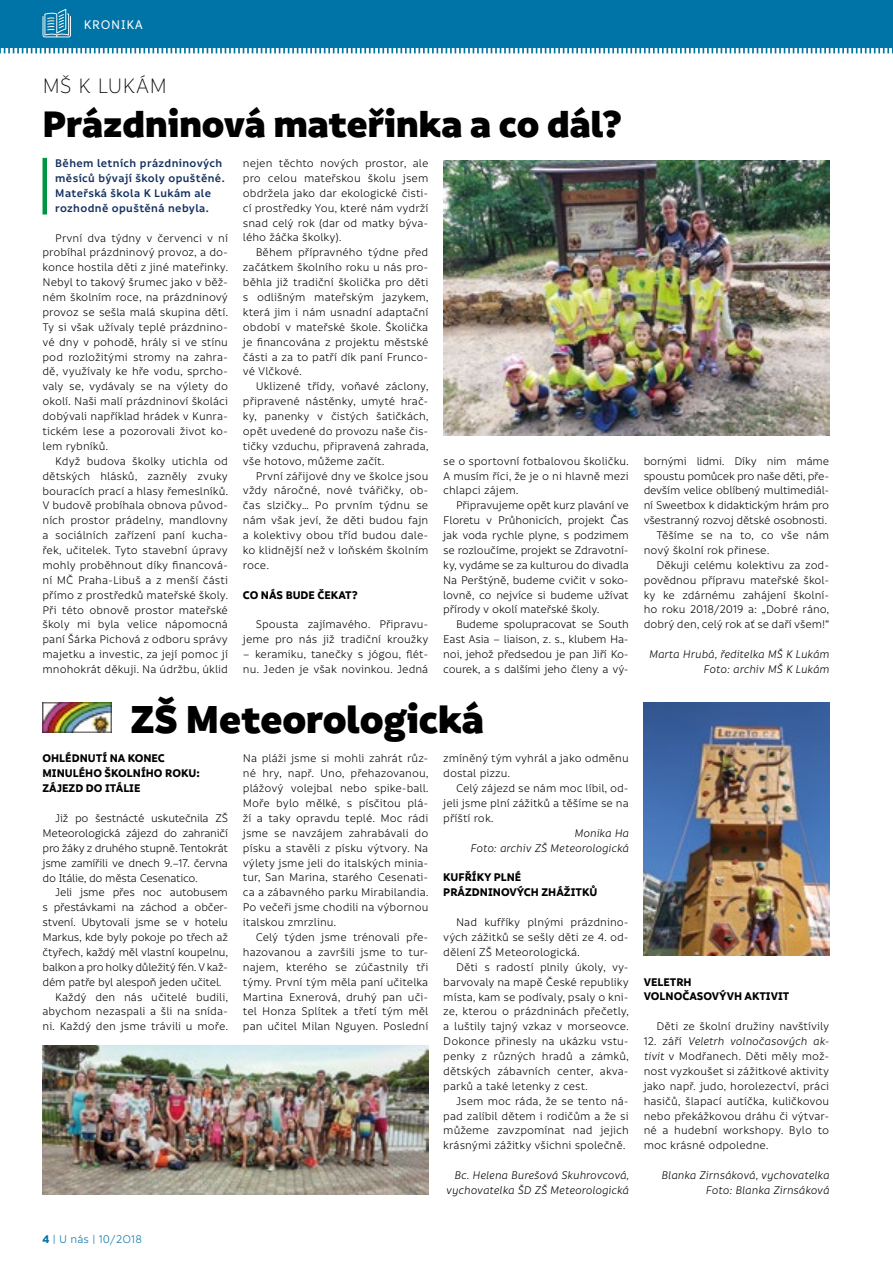
<style>
.page{position:relative;width:893px;height:1263px;background:#fff}
.page>*{position:absolute;margin:0;border:0;box-sizing:border-box;transform-origin:0 0}
.t1{font:900 42px "Informative";letter-spacing:-.005em;color:#000}
.t2{font:900 39.75px "Informative";color:#000}
.t3{font:300 22.5px "Informative";letter-spacing:-.01em;color:#000}
.t4{font:500 13.5px "Informative";letter-spacing:.05em;color:#fff}
.t5{font:12px/14.9px "Informative";color:#000;text-align:justify}
.t6{font:12px "Informative";letter-spacing:-.02em;color:#000}
.t7{font:italic 12px/14.9px "Informative";color:#000;text-align:right}
.t8{font:700 12px/14.9px "Informative";color:#000}
.t9{font:600 12px/14.9px "Informative";letter-spacing:.03em;color:#132f5e}
.t10{font:12px "Informative";letter-spacing:.015em;color:#0074a6}
.s1{font-style:italic}
.s2{font-weight:700}
</style>
<div class="page">
<div style="left:0;top:0;width:893px;height:48px;background:#0074a6"></div>
<svg style="left:43px;top:9px;width:28px;height:28px"></svg>
<svg style="left:0;top:48px;width:893px;height:6px"></svg>
<hr style="left:43px;top:158px;width:4px;height:56px;background:#009641">
<img style="left:443px;top:161px;width:386px;height:274px">
<img style="left:43px;top:703px;width:69px;height:30px">
<img style="left:43px;top:1045px;width:385px;height:149px">
<img style="left:644px;top:703px;width:185px;height:253px">
<p class="t4" style="left:84px;top:18px;width:61px">KRONIKA</p>
<h3 class="t3" style="left:43px;top:74px;width:126px">MŠ K LUKÁM</h3>
<h2 class="t2" style="left:43px;top:101px;width:581px">Prázdninová mateřinka a co dál?</h2>
<p class="t9" style="left:55px;top:156px;width:171px">Během letních prázdninových měsíců bývají školy opuštěné.<br>Mateřská škola K Lukám ale rozhodně opuštěná nebyla.</p>
<p class="t5" style="left:43px;top:231px;width:187px;text-indent:13px">První dva týdny v červenci v ní probíhal prázdninový provoz, a do&shy;konce hostila děti z jiné mateřinky.<br>Nebyl to takový šrumec jako v běž&shy;ném školním roce, na prázdninový provoz se sešla malá skupina dětí.<br>Ty si však užívaly teplé prázdnino&shy;vé dny v pohodě, hrály si ve stínu pod rozložitými stromy na zahra&shy;dě, využívaly ke hře vodu, sprcho&shy;valy se, vydávaly se na výlety do okolí. Naši malí prázdninoví školáci dobývali například hrádek v Kunra&shy;tickém lese a pozorovali život ko&shy;lem rybníků.</p>
<p class="t5" style="left:43px;top:454px;width:187px;text-indent:13px">Když budova školky utichla od dětských hlásků, zazněly zvuky bouracích prací a hlasy řemeslníků.<br>V budově probíhala obnova původ&shy;ních prostor prádelny, mandlovny a sociálních zařízení paní kucha&shy;řek, učitelek. Tyto stavební úpravy mohly proběhnout díky financová&shy;ní MČ Praha-Libuš a z menší části přímo z prostředků mateřské školy.<br>Při této obnově prostor mateřské školy mi byla velice nápomocná paní Šárka Pichová z odboru správy majetku a investic, za její pomoc jí mnohokrát děkuji. Na údržbu, úklid</p>
<p class="t5" style="left:243px;top:156px;width:187px">nejen těchto nových prostor, ale pro celou mateřskou školu jsem obdržela jako dar ekologické čisti&shy;cí prostředky You, které nám vydrží snad celý rok (dar od matky býva&shy;lého žáčka školky).</p>
<p class="t5" style="left:243px;top:245px;width:187px;text-indent:13px">Během přípravného týdne před začátkem školního roku u nás pro&shy;běhla již tradiční školička pro děti s odlišným mateřským jazykem, která jim i nám usnadní adaptační období v mateřské škole. Školička je financována z projektu městské části a za to patří dík paní Frunco&shy;vé Vlčkové.</p>
<p class="t5" style="left:243px;top:379px;width:187px;text-indent:13px">Uklizené třídy, voňavé záclony, připravené nástěnky, umyté hrač&shy;ky, panenky v čistých šatičkách, opět uvedené do provozu naše čis&shy;tičky vzduchu, připravená zahrada, vše hotovo, můžeme začít.</p>
<p class="t5" style="left:243px;top:469px;width:187px;text-indent:13px">První zářijové dny ve školce jsou vždy náročné, nové tvářičky, ob&shy;čas slzičky… Po prvním týdnu se nám však jeví, že děti budou fajn a kolektivy obou tříd budou dale&shy;ko klidnější než v loňském školním roce.</p>
<p class="t8" style="left:243px;top:588px;width:116px">CO NÁS BUDE ČEKAT?</p>
<p class="t5" style="left:243px;top:617px;width:187px;text-align:right">Spousta zajímavého. Připravu&shy;jeme pro nás již tradiční kroužky</p>
<p class="t5" style="left:243px;top:647px;width:187px">– keramiku, tanečky s jógou, flét&shy;nu. Jeden je však novinkou. Jedná</p>
<p class="t5" style="left:443px;top:454px;width:187px">se o sportovní fotbalovou školičku.<br>A musím říci, že je o ni hlavně mezi chlapci zájem.</p>
<p class="t5" style="left:443px;top:498px;width:187px;text-indent:13px">Připravujeme opět kurz plavání ve Floretu v Průhonicích, projekt Čas jak voda rychle plyne, s podzimem se rozloučíme, projekt se Zdravotní&shy;ky, vydáme se za kulturou do divadla Na Perštýně, budeme cvičit v soko&shy;lovně, co nejvíce si budeme užívat přírody v okolí mateřské školy.</p>
<p class="t5" style="left:443px;top:617px;width:187px;text-indent:13px">Budeme spolupracovat se South East Asia – liaison, z. s., klubem Ha&shy;noi, jehož předsedou je pan Jiří Ko&shy;courek, a s dalšími jeho členy a vý-</p>
<h1 class="t1" style="left:130px;top:694px;width:355px">ZŠ Meteorologická</h1>
<p class="t8" style="left:43px;top:751px;width:159px">OHLÉDNUTÍ NA KONEC<br>MINULÉHO ŠKOLNÍHO ROKU:<br>ZÁJEZD DO ITÁLIE</p>
<p class="t5" style="left:43px;top:811px;width:187px;text-indent:13px">Již po šestnácté uskutečnila ZŠ Meteorologická zájezd do zahraničí pro žáky z druhého stupně. Tentokrát jsme zamířili ve dnech 9.−17. června do Itálie, do města Cesenatico.</p>
<p class="t6" style="left:55px;top:886px;width:174px">Jeli jsme přes noc autobusem</p>
<p class="t6" style="left:43px;top:901px;width:187px">s přestávkami na záchod a občer-</p>
<p class="t6" style="left:43px;top:916px;width:187px">stvení. Ubytovali jsme se v hotelu</p>
<p class="t6" style="left:43px;top:931px;width:187px">Markus, kde byly pokoje po třech až</p>
<p class="t6" style="left:43px;top:946px;width:187px">čtyřech, každý měl vlastní koupelnu,</p>
<p class="t6" style="left:43px;top:961px;width:187px">balkon a pro holky důležitý fén. Vkaž-</p>
<p class="t6" style="left:43px;top:976px;width:181px">dém patře byl alespoň jeden učitel.</p>
<p class="t5" style="left:55px;top:989px;width:175px">Každý den nás učitelé budili,</p>
<p class="t5" style="left:43px;top:1004px;width:187px">abychom nezaspali a šli na snída-</p>
<p class="t5" style="left:43px;top:1019px;width:187px">ni. Každý den jsme trávili u moře.</p>
<p class="t5" style="left:243px;top:751px;width:187px">Na pláži jsme si mohli zahrát růz&shy;né hry, např. Uno, přehazovanou, plážový volejbal nebo spike-ball.<br>Moře bylo mělké, s písčitou plá&shy;ží a taky opravdu teplé. Moc rádi jsme se navzájem zahrabávali do písku a stavěli z písku výtvory. Na výlety jsme jeli do italských minia&shy;tur, San Marina, starého Cesenati&shy;ca a zábavného parku Mirabilandia.<br>Po večeři jsme chodili na výbornou italskou zmrzlinu.</p>
<p class="t5" style="left:243px;top:930px;width:187px;text-indent:13px">Celý týden jsme trénovali pře&shy;hazovanou a završili jsme to tur&shy;najem, kterého se zúčastnily tři týmy. První tým měla paní učitelka Martina Exnerová, druhý pan uči&shy;tel Honza Splítek a třetí tým měl pan učitel Milan Nguyen. Poslední</p>
<p class="t5" style="left:443px;top:751px;width:187px">zmíněný tým vyhrál a jako odměnu dostal pizzu.</p>
<p class="t5" style="left:443px;top:781px;width:187px;text-indent:13px">Celý zájezd se nám moc líbil, od&shy;jeli jsme plní zážitků a těšíme se na příští rok.</p>
<p class="t7" style="left:470px;top:826px;width:160px">Monika Ha<br>Foto: archiv ZŠ Meteorologická</p>
<p class="t8" style="left:443px;top:870px;width:156px">KUFŘÍKY PLNÉ<br>PRÁZDNINOVÝCH ZHÁŽITKŮ</p>
<p class="t5" style="left:443px;top:915px;width:187px;text-indent:13px">Nad kufříky plnými prázdnino&shy;vých zážitků se sešly děti ze 4. od&shy;dělení ZŠ Meteorologická.</p>
<p class="t5" style="left:443px;top:960px;width:187px;text-indent:13px">Děti s radostí plnily úkoly, vy&shy;barvovaly na mapě České republiky místa, kam se podívaly, psaly o kni&shy;ze, kterou o prázdninách přečetly, a luštily tajný vzkaz v morseovce.<br>Dokonce přinesly na ukázku vstu&shy;penky z různých hradů a zámků, dětských zábavních center, akva&shy;parků a také letenky z cest.</p>
<p class="t5" style="left:443px;top:1094px;width:187px;text-indent:13px">Jsem moc ráda, že se tento ná&shy;pad zalíbil dětem i rodičům a že si můžeme zavzpomínat nad jejich krásnými zážitky všichni společně.</p>
<p class="t7" style="left:446px;top:1168px;width:185px">Bc. Helena Burešová Skuhrovcová, vychovatelka ŠD ZŠ Meteorologická</p>
<p class="t6" style="left:644px;top:455px;width:187px">bornými lidmi. Díky nim máme</p>
<p class="t6" style="left:644px;top:469px;width:187px">spoustu pomůcek pro naše děti, pře-</p>
<p class="t6" style="left:644px;top:484px;width:187px">devším velice oblíbený multimediál-</p>
<p class="t6" style="left:644px;top:499px;width:187px">ní Sweetbox k didaktickým hrám pro</p>
<p class="t6" style="left:644px;top:514px;width:185px">všestranný rozvoj dětské osobnosti.</p>
<p class="t5" style="left:656px;top:528px;width:174px">Těšíme se na to, co vše nám</p>
<p class="t5" style="left:644px;top:543px;width:127px">nový školní rok přinese.</p>
<p class="t5" style="left:656px;top:558px;width:174px">Děkuji celému kolektivu za zod-</p>
<p class="t5" style="left:644px;top:573px;width:187px">povědnou přípravu mateřské škol-</p>
<p class="t5" style="left:644px;top:588px;width:187px">ky ke zdárnému zahájení školní-</p>
<p class="t5" style="left:644px;top:602px;width:187px">ho roku 2018/2019 a: „Dobré ráno,</p>
<p class="t5" style="left:644px;top:617px;width:187px">dobrý den, celý rok ať se daří všem!“</p>
<p class="t7" style="left:649px;top:647px;width:182px">Marta Hrubá, ředitelka MŠ K Lukám<br>Foto: archiv MŠ K Lukám</p>
<p class="t8" style="left:644px;top:975px;width:147px">VELETRH<br>VOLNOČASOVÝVH AKTIVIT</p>
<p class="t5" style="left:656px;top:1019px;width:174px">Děti ze školní družiny navštívily</p>
<p class="t5" style="left:644px;top:1034px;width:187px">12. září <span class="s1">Veletrh volnočasových ak&shy;tivit</span> v Modřanech. Děti měly mož&shy;nost vyzkoušet si zážitkové aktivity jako např. judo, horolezectví, práci hasičů, šlapací autíčka, kuličkovou nebo překážkovou dráhu či výtvar&shy;né a hudební workshopy. Bylo to moc krásné odpoledne.</p>
<p class="t7" style="left:661px;top:1168px;width:169px">Blanka Zirnsáková, vychovatelka<br>Foto: Blanka Zirnsáková</p>
<p class="t10" style="left:43px;top:1233px;width:101px"><span class="s2">4</span> | U nás | 10/2O18</p>
</div>
